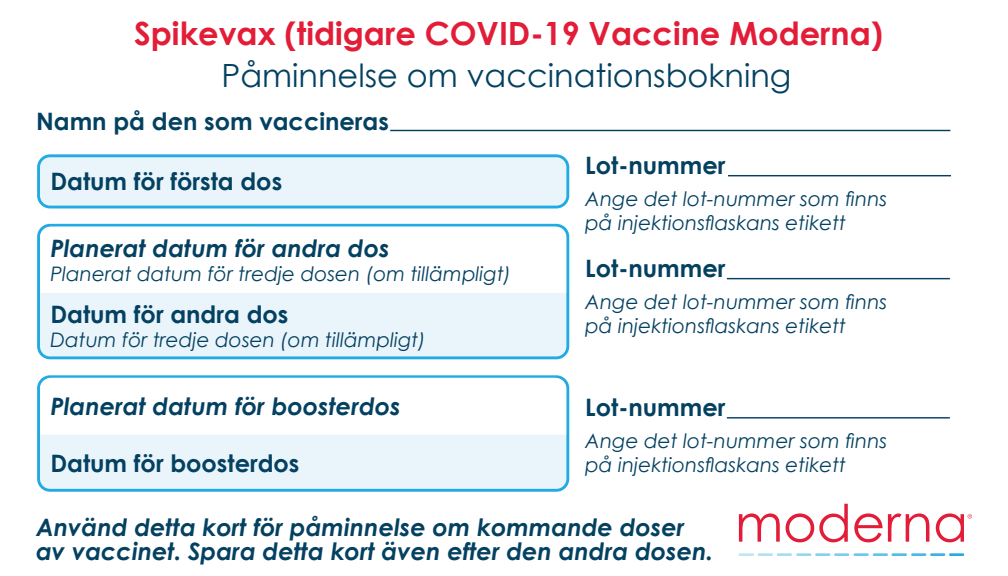
<style>
.page{position:relative;width:1008px;height:576px;background:#fff}
.page>*{position:absolute;margin:0;border:0;box-sizing:border-box;transform-origin:0 0}
.t1{font:700 32px "Century Gothic";color:#e31d38}
.t2{font:32px "Century Gothic";color:#044161}
.t3{font:italic 700 24px/24px "Century Gothic";color:#044161}
.t4{font:700 24px "Century Gothic";color:#044161}
.t5{font:italic 20px/24px "Century Gothic";color:#044161}
</style>
<div class="page">
<div style="left:39px;top:225px;width:529px;height:133px;background:#eaf4fb;border-radius:12px"></div>
<div style="left:37px;top:224px;width:532px;height:135px;border:3px solid #22abe2;border-radius:12px"></div>
<div style="left:39px;top:377px;width:529px;height:113px;background:#eaf4fb;border-radius:12px"></div>
<div style="left:37px;top:375px;width:532px;height:117px;border:3px solid #22abe2;border-radius:12px"></div>
<div style="left:40px;top:227px;width:526px;height:66px;background:#fff"></div>
<div style="left:40px;top:378px;width:526px;height:57px;background:#fff"></div>
<div style="left:39px;top:156px;width:529px;height:51px;background:#eaf4fb;border-radius:12px"></div>
<div style="left:37px;top:154px;width:532px;height:54px;border:3px solid #22abe2;border-radius:12px"></div>
<hr style="left:390px;top:130px;width:560px;height:1px;background:#044161">
<svg style="left:911px;top:553px;width:53px;height:3px"></svg>
<hr style="left:892px;top:553px;width:15px;height:3px;background:#52bdea">
<hr style="left:873px;top:553px;width:15px;height:3px;background:#5fc3ec">
<hr style="left:854px;top:553px;width:15px;height:3px;background:#6ec7ec">
<svg style="left:739px;top:553px;width:110px;height:3px"></svg>
<svg style="left:739px;top:513px;width:41px;height:29px"></svg>
<svg style="left:786px;top:504px;width:62px;height:38px"></svg>
<svg style="left:854px;top:513px;width:75px;height:29px"></svg>
<svg style="left:936px;top:513px;width:36px;height:29px"></svg>
<hr style="left:728px;top:175px;width:223px;height:1px;background:#044161">
<hr style="left:727px;top:278px;width:223px;height:1px;background:#044161">
<hr style="left:727px;top:417px;width:223px;height:2px;background:#044161">
<h1 class="t1" style="left:134px;top:10px;width:750px">Spikevax (tidigare COVID-19 Vaccine Moderna)</h1>
<h1 class="t2" style="left:221px;top:56px;width:572px">Påminnelse om vaccinationsbokning</h1>
<p class="t4" style="left:36px;top:103px;width:354px">Namn på den som vaccineras</p>
<p class="t4" style="left:585px;top:147px;width:142px">Lot-nummer</p>
<p class="t5" style="left:585px;top:186px;width:304px">Ange det lot-nummer som finns på injektionsflaskans etikett</p>
<p class="t4" style="left:50px;top:163px;width:233px">Datum för första dos</p>
<p class="t3" style="left:50px;top:235px;width:341px">Planerat datum för andra dos</p>
<p class="t5" style="left:50px;top:261px;width:462px">Planerat datum för tredje dosen (om tillämpligt)</p>
<p class="t4" style="left:50px;top:296px;width:240px">Datum för andra dos</p>
<p class="t5" style="left:50px;top:328px;width:377px">Datum för tredje dosen (om tillämpligt)</p>
<p class="t3" style="left:50px;top:393px;width:352px">Planerat datum för boosterdos</p>
<p class="t4" style="left:50px;top:445px;width:251px">Datum för boosterdos</p>
<p class="t4" style="left:585px;top:250px;width:142px">Lot-nummer</p>
<p class="t5" style="left:585px;top:289px;width:304px">Ange det lot-nummer som finns på injektionsflaskans etikett</p>
<p class="t4" style="left:585px;top:389px;width:142px">Lot-nummer</p>
<p class="t5" style="left:585px;top:428px;width:304px">Ange det lot-nummer som finns på injektionsflaskans etikett</p>
<p class="t3" style="left:36px;top:514px;width:679px">Använd detta kort för påminnelse om kommande doser av vaccinet. Spara detta kort även efter den andra dosen.</p>
</div>
